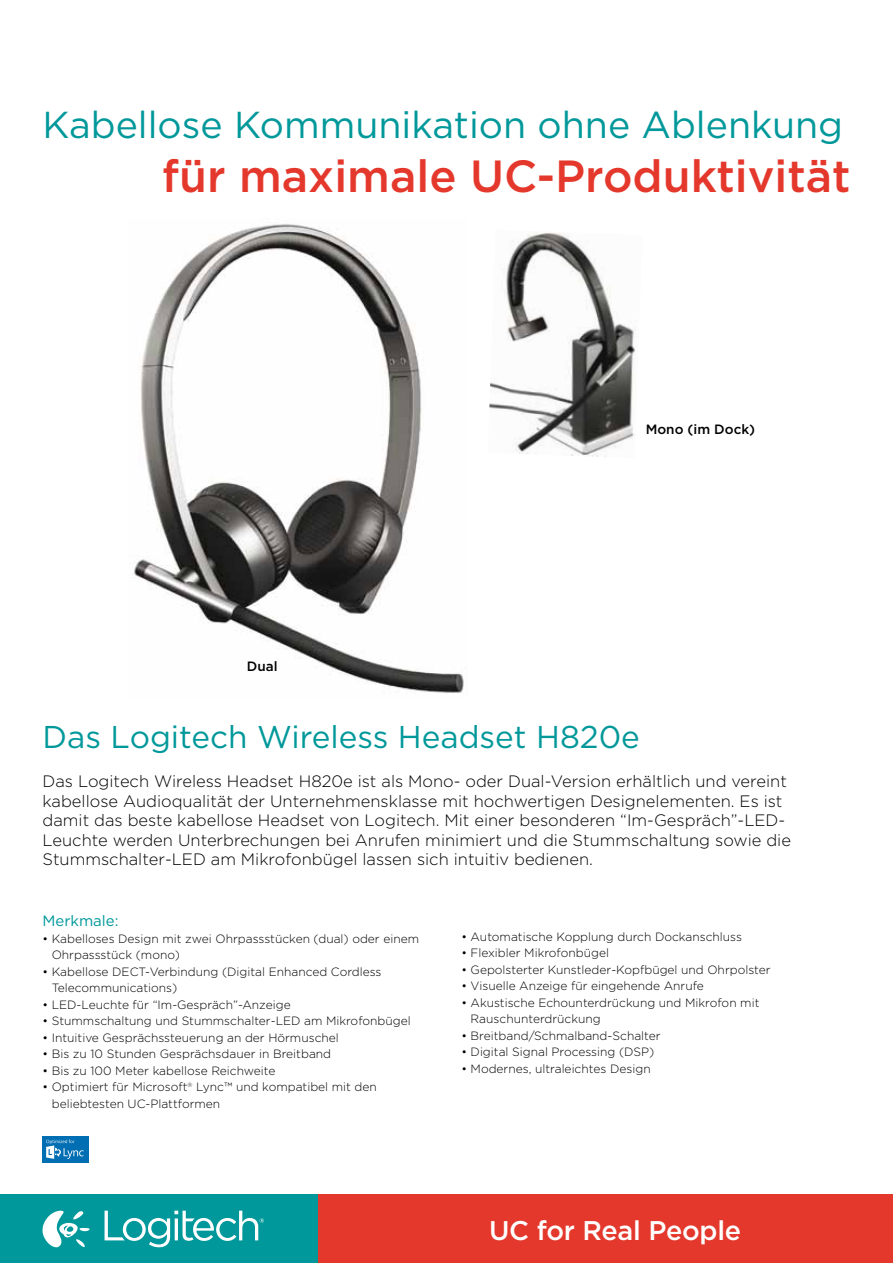
<style>
.page{position:relative;width:893px;height:1263px;background:#fff}
.page>*{position:absolute;margin:0;border:0;box-sizing:border-box;transform-origin:0 0}
.t1{font:500 45px "Gotham";color:#e5382c}
.t2{font:37.5px "Gotham";color:#00989a}
.t3{font:31.5px "Gotham";color:#00989a}
.t4{font:500 27px "Gotham";letter-spacing:-.01em;color:#fff}
.t5{font:300 16.5px/19.5px "Gotham";color:#000}
.t6{font:15px "Gotham";color:#00989a}
.t7{font:500 13.5px "Gotham";color:#000}
.t8{font:300 12px/16.5px "Gotham";color:#000}
</style>
<div class="page">
<img style="left:134px;top:224px;width:330px;height:469px">
<div style="left:0;top:1195px;width:319px;height:68px;background:#00989a"></div>
<div style="left:319px;top:1195px;width:574px;height:68px;background:#e5382c"></div>
<svg style="left:105px;top:1211px;width:159px;height:36px"></svg>
<svg style="left:43px;top:1211px;width:47px;height:36px"></svg>
<div style="left:43px;top:1136px;width:46px;height:27px;background:#006eb3"></div>
<svg style="left:46px;top:1139px;width:37px;height:20px"></svg>
<img style="left:489px;top:232px;width:147px;height:225px">
<h2 class="t2" style="left:43px;top:104px;width:802px">Kabellose Kommunikation ohne Ablenkung</h2>
<h1 class="t1" style="left:162px;top:150px;width:690px">für maximale UC-Produktivität</h1>
<p class="t7" style="left:247px;top:659px;width:32px">Dual</p>
<p class="t7" style="left:646px;top:421px;width:111px">Mono (im Dock)</p>
<h3 class="t3" style="left:43px;top:719px;width:599px">Das Logitech Wireless Headset H820e</h3>
<p class="t5" style="left:43px;top:771px;width:750px">Das Logitech Wireless Headset H820e ist als Mono- oder Dual-Version erhältlich und vereint kabellose Audioqualität der Unternehmensklasse mit hochwertigen Designelementen. Es ist damit das beste kabellose Headset von Logitech. Mit einer besonderen “Im-Gespräch”-LED-Leuchte werden Unterbrechungen bei Anrufen minimiert und die Stummschaltung sowie die Stummschalter-LED am Mikrofonbügel lassen sich intuitiv bedienen.</p>
<p class="t6" style="left:43px;top:913px;width:78px">Merkmale:</p>
<p class="t8" style="left:52px;top:930px;width:369px;text-indent:-9px">• Kabelloses Design mit zwei Ohrpassstücken (dual) oder einem<br>Ohrpassstück (mono)</p>
<p class="t8" style="left:52px;top:963px;width:331px;text-indent:-9px">• Kabellose DECT-Verbindung (Digital Enhanced Cordless<br>Telecommunications)</p>
<p class="t8" style="left:43px;top:996px;width:250px">• LED-Leuchte für “Im-Gespräch”-Anzeige</p>
<p class="t8" style="left:43px;top:1013px;width:370px">• Stummschaltung und Stummschalter-LED am Mikrofonbügel</p>
<p class="t8" style="left:43px;top:1029px;width:298px">• Intuitive Gesprächssteuerung an der Hörmuschel</p>
<p class="t8" style="left:43px;top:1046px;width:290px">• Bis zu 10 Stunden Gesprächsdauer in Breitband</p>
<p class="t8" style="left:43px;top:1062px;width:235px">• Bis zu 100 Meter kabellose Reichweite</p>
<p class="t8" style="left:52px;top:1079px;width:327px;text-indent:-9px">• Optimiert für Microsoft<sup>®</sup> Lync™ und kompatibel mit den beliebtesten UC-Plattformen</p>
<p class="t8" style="left:461px;top:928px;width:282px">• Automatische Kopplung durch Dockanschluss</p>
<p class="t8" style="left:461px;top:945px;width:149px">• Flexibler Mikrofonbügel</p>
<p class="t8" style="left:461px;top:961px;width:311px">• Gepolsterter Kunstleder-Kopfbügel und Ohrpolster</p>
<p class="t8" style="left:461px;top:978px;width:244px">• Visuelle Anzeige für eingehende Anrufe</p>
<p class="t8" style="left:471px;top:994px;width:290px;text-indent:-9px">• Akustische Echounterdrückung und Mikrofon mit<br>Rauschunterdrückung</p>
<p class="t8" style="left:461px;top:1027px;width:201px">• Breitband/Schmalband-Schalter</p>
<p class="t8" style="left:461px;top:1044px;width:195px">• Digital Signal Processing (DSP)</p>
<p class="t8" style="left:461px;top:1060px;width:191px">• Modernes, ultraleichtes Design</p>
<h3 class="t4" style="left:489px;top:1215px;width:254px">UC for Real People</h3>
</div>
